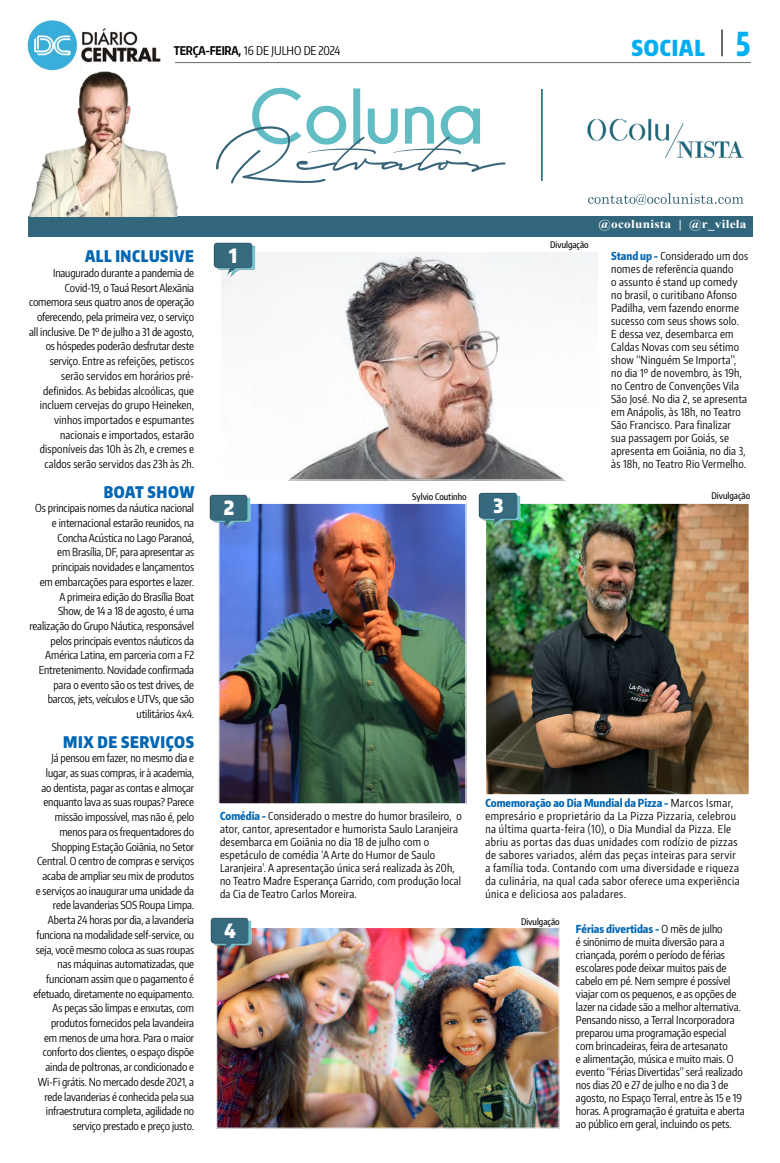
<style>
.page{position:relative;width:780px;height:1163px;background:#fff}
.page>*{position:absolute;margin:0;border:0;box-sizing:border-box;transform-origin:0 0}
.t1{font:900 22px "Encode Sans Compressed";letter-spacing:.04em;color:#00aeef}
.t2{font:900 19.7px "Encode Sans Narrow";color:#fff;scale:.87 1}
.t3{font:900 16px "Encode Sans Compressed";letter-spacing:.04em;color:#0066b3}
.t4{font:12px "Encode Sans Compressed";color:#000}
.t5{font:700 12px "Times New Roman";letter-spacing:.02em;color:#fff;scale:1.11 1}
.t6{font:11px/14.7px "Encode Sans Compressed";color:#000;text-align:right}
.t7{font:11px/13px "Encode Sans Compressed";letter-spacing:.02em;color:#000}
.t8{font:11px/13px "Encode Sans Compressed";letter-spacing:.04em;color:#000}
.t9{font:500 9px "Encode Sans Compressed";color:#000}
.s1{font-weight:700}
.s2{font-weight:800;font-size:33px}
.s3{font-weight:800;color:#0066b3}
</style>
<div class="page">
<hr style="left:175px;top:62px;width:575px;height:1px;background:#000">
<hr style="left:721px;top:30px;width:2px;height:26px;background:#000">
<img style="left:487px;top:505px;width:260px;height:287px">
<div style="left:484px;top:502px;width:266px;height:293px;border:2px solid #fff"></div>
<img style="left:222px;top:253px;width:374px;height:225px">
<div style="left:220px;top:251px;width:378px;height:229px;border:1px solid #fff"></div>
<img style="left:220px;top:504px;width:244px;height:298px">
<div style="left:218px;top:502px;width:248px;height:302px;border:1px solid #fff"></div>
<img style="left:218px;top:928px;width:339px;height:198px">
<div style="left:216px;top:926px;width:343px;height:202px;border:1px solid #fff"></div>
<img style="left:213px;top:242px;width:43px;height:38px">
<img style="left:209px;top:494px;width:43px;height:38px">
<img style="left:210px;top:917px;width:43px;height:38px">
<img style="left:478px;top:492px;width:43px;height:39px">
<img style="left:195px;top:87px;width:558px;height:130px">
<img style="left:541px;top:89px;width:2px;height:92px">
<div style="left:28px;top:217px;width:725px;height:20px;background:#31667c"></div>
<img style="left:28px;top:70px;width:160px;height:147px">
<img style="left:81px;top:28px;width:80px;height:35px">
<img style="left:27px;top:20px;width:52px;height:51px">
<p class="t4" style="left:174px;top:43px;width:168px"><span class="s1">TERÇA-FEIRA,</span> 16 de julho DE 2024</p>
<p class="t1" style="left:631px;top:33px;width:120px">SOCIAL <span class="s2">5</span></p>
<p class="t5" style="left:598px;top:215px;width:135px">@ocolunista | @r_vilela</p>
<p class="t3" style="left:85px;top:246px;width:110px">ALL INCLUSIVE</p>
<p class="t6" style="left:29px;top:265px;width:166px">Inaugurado durante a pandemia de Covid-19, o Tauá Resort Alexânia comemora seus quatro anos de operação oferecendo, pela primeira vez, o serviço all inclusive. De 1º de julho a 31 de agosto, os hóspedes poderão desfrutar deste serviço. Entre as refeições, petiscos serão servidos em horários pré&shy;definidos. As bebidas alcoólicas, que incluem cervejas do grupo Heineken, vinhos importados e espumantes nacionais e importados, estarão disponíveis das 10h às 2h, e cremes e caldos serão servidos das 23h às 2h.</p>
<p class="t3" style="left:104px;top:481px;width:92px">BOAT SHOW</p>
<p class="t6" style="left:29px;top:500px;width:166px">Os principais nomes da náutica nacional e internacional estarão reunidos, na Concha Acústica no Lago Paranoá,<br>em Brasília, DF, para apresentar as principais novidades e lançamentos<br>em embarcações para esportes e lazer.<br>A primeira edição do Brasília Boat<br>Show, de 14 a 18 de agosto, é uma realização do Grupo Náutica, responsável pelos principais eventos náuticos da América Latina, em parceria com a F2<br>Entretenimento. Novidade confirmada para o evento são os test drives, de barcos, jets, veículos e UTVs, que são utilitários 4x4.</p>
<p class="t3" style="left:63px;top:731px;width:122px">MIX DE SERVIÇOS</p>
<p class="t6" style="left:33px;top:750px;width:162px">Já pensou em fazer, no mesmo dia e lugar, as suas compras, ir à academia, ao dentista, pagar as contas e almoçar enquanto lava as suas roupas? Parece missão impossível, mas não é, pelo menos para os frequentadores do Shopping Estação Goiânia, no Setor Central. O centro de compras e serviços acaba de ampliar seu mix de produtos<br>e serviços ao inaugurar uma unidade da rede lavanderias SOS Roupa Limpa.<br>Aberta 24 horas por dia, a lavanderia funciona na modalidade self-service, ou seja, você mesmo coloca as suas roupas nas máquinas automatizadas, que funcionam assim que o pagamento é efetuado, diretamente no equipamento.<br>As peças são limpas e enxutas, com produtos fornecidos pela lavandeira<br>em menos de uma hora. Para o maior conforto dos clientes, o espaço dispõe ainda de poltronas, ar condicionado e Wi-Fi grátis. No mercado desde 2021, a rede lavanderias é conhecida pela sua infraestrutura completa, agilidade no serviço prestado e preço justo.</p>
<p class="t2" style="left:229px;top:242px;width:11px">1</p>
<p class="t2" style="left:224px;top:494px;width:14px">2</p>
<p class="t9" style="left:550px;top:239px;width:40px">Divulgação</p>
<p class="t7" style="left:611px;top:249px;width:138px"><span class="s3">Stand up -</span> Considerado um dos nomes de referência quando<br>o assunto é stand up comedy no brasil, o curitibano Afonso<br>Padilha, vem fazendo enorme sucesso com seus shows solo.<br>E dessa vez, desembarca em<br>Caldas Novas com seu sétimo show “Ninguém Se Importa”, no dia 1º de novembro, às 19h, no Centro de Convenções Vila<br>São José. No dia 2, se apresenta em Anápolis, às 18h, no Teatro<br>São Francisco. Para finalizar sua passagem por Goiás, se apresenta em Goiânia, no dia 3, às 18h, no Teatro Rio Vermelho.</p>
<p class="t9" style="left:412px;top:490px;width:56px">Sylvio Coutinho</p>
<p class="t9" style="left:711px;top:489px;width:40px">Divulgação</p>
<p class="t2" style="left:493px;top:493px;width:13px">3</p>
<p class="t7" style="left:220px;top:809px;width:243px"><span class="s3">Comédia -</span> Considerado o mestre do humor brasileiro, o ator, cantor, apresentador e humorista Saulo Laranjeira desembarca em Goiânia no dia 18 de julho com o espetáculo de comédia ‘A Arte do Humor de Saulo Laranjeira’. A apresentação única será realizada às 20h, no Teatro Madre Esperança Garrido, com produção local da Cia de Teatro Carlos Moreira.</p>
<p class="t2" style="left:224px;top:917px;width:15px">4</p>
<p class="t8" style="left:485px;top:796px;width:256px"><span class="s3">Comemoração ao Dia Mundial da Pizza -</span> Marcos Ismar, empresário e proprietário da La Pizza Pizzaria, celebrou na última quarta-feira (10), o Dia Mundial da Pizza. Ele abriu as portas das duas unidades com rodízio de pizzas de sabores variados, além das peças inteiras para servir a família toda. Contando com uma diversidade e riqueza da culinária, na qual cada sabor oferece uma experiência única e deliciosa aos paladares.</p>
<p class="t9" style="left:521px;top:915px;width:40px">Divulgação</p>
<p class="t6" style="left:576px;top:922px;width:170px;line-height:13px;text-align:left"><span class="s3">Férias divertidas -</span> O mês de julho<br>é sinônimo de muita diversão para a criançada, porém o período de férias escolares pode deixar muitos pais de cabelo em pé. Nem sempre é possível viajar com os pequenos, e as opções de lazer na cidade são a melhor alternativa.<br>Pensando nisso, a Terral Incorporadora preparou uma programação especial com brincadeiras, feira de artesanato<br>e alimentação, música e muito mais. O evento “Férias Divertidas” será realizado nos dias 20 e 27 de julho e no dia 3 de agosto, no Espaço Terral, entre às 15 e 19 horas. A programação é gratuita e aberta ao público em geral, incluindo os pets.</p>
</div>
